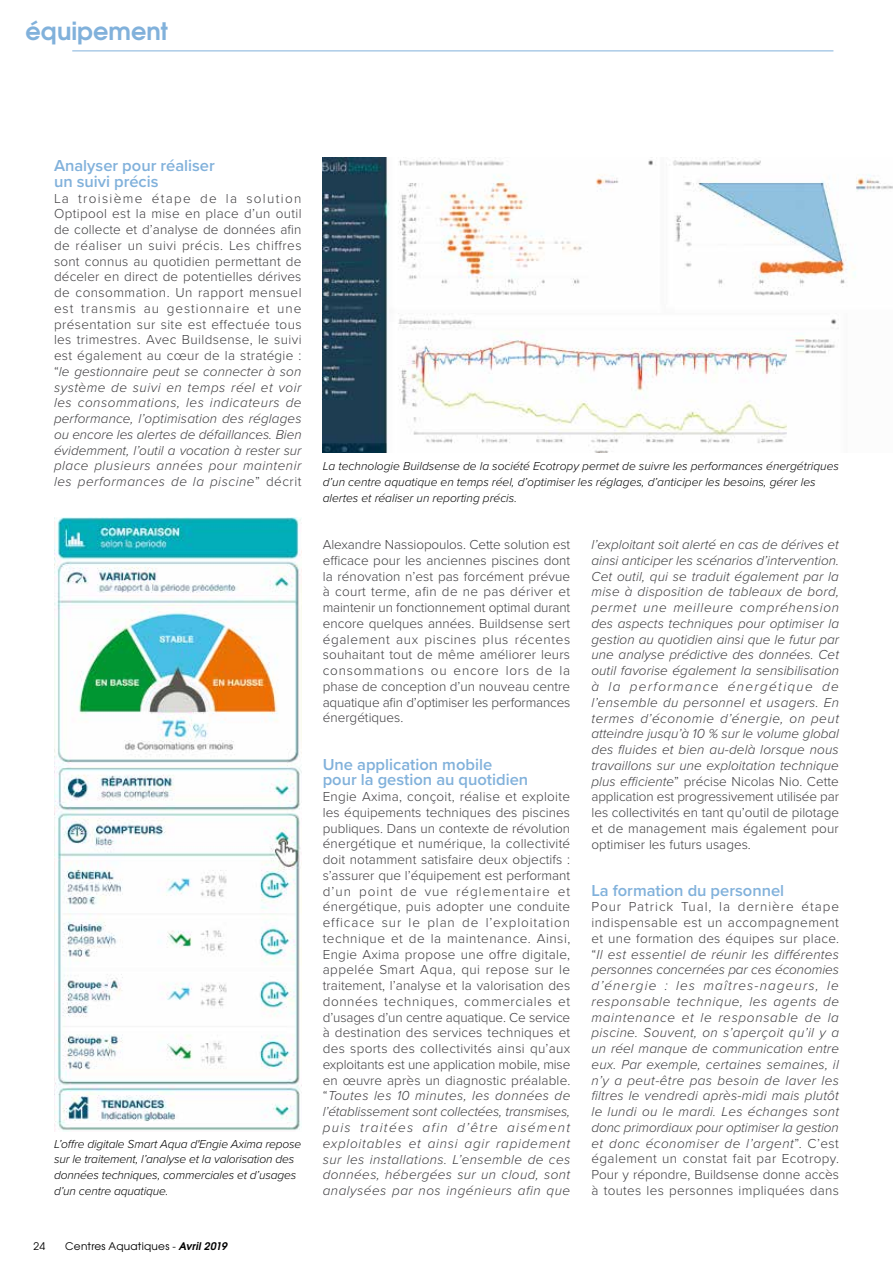
<style>
.page{position:relative;width:893px;height:1263px;background:#fff}
.page>*{position:absolute;margin:0;border:0;box-sizing:border-box;transform-origin:0 0}
.t1{font:700 24px "Te X Gyre Adventor";color:#81b1db}
.t2{font:600 16.5px/15.8px "Proxima Nova";color:#81b1db}
.t3{font:300 13.5px/15.8px "Proxima Nova";letter-spacing:.01em;color:#3e3d40;text-align:justify}
.t4{font:italic 300 13.5px/15.8px "Proxima Nova";letter-spacing:.005em;color:#3e3d40;text-align:justify}
.t5{font:italic 300 12px/15.8px "Proxima Nova";color:#000}
.t6{font:10.5px "Te X Gyre Adventor";letter-spacing:.025em;color:#000}
.s1{font-style:italic}
.s2{font-weight:700;font-style:italic}
.s3{font-style:normal}
</style>
<div class="page">
<hr style="left:72px;top:51px;width:761px;height:1px;background:#81b1db">
<img style="left:54px;top:518px;width:247px;height:614px">
<img style="left:323px;top:158px;width:570px;height:294px">
<h1 class="t1" style="left:26px;top:10px;width:144px">équipement</h1>
<p class="t2" style="left:54px;top:157px;width:162px">Analyser pour réaliser un suivi précis</p>
<p class="t3" style="left:54px;top:189px;width:249px">La troisième étape de la solution Optipool est la mise en place d’un outil de collecte et d’analyse de données afin de réaliser un suivi précis. Les chiffres sont connus au quotidien permettant de déceler en direct de potentielles dérives de consommation. Un rapport mensuel est transmis au gestionnaire et une présentation sur site est effectuée tous les trimestres. Avec Buildsense, le suivi est également au cœur de la stratégie : “<span class="s1">le gestionnaire peut se connecter à son système de suivi en temps réel et voir les consommations, les indicateurs de performance, l’optimisation des réglages ou encore les alertes de défaillances. Bien évidemment, l’outil a vocation à rester sur place plusieurs années pour maintenir les performances de la piscine</span>” décrit</p>
<p class="t5" style="left:54px;top:1135px;width:249px">L’offre digitale Smart Aqua d'Engie Axima repose sur le traitement, l’analyse et la valorisation des données techniques, commerciales et d’usages d’un centre aquatique.</p>
<p class="t6" style="left:34px;top:1238px;width:195px">24 Centres Aquatiques - <span class="s2">Avril 2019</span></p>
<p class="t5" style="left:323px;top:458px;width:518px">La technologie Buildsense de la société Ecotropy permet de suivre les performances énergétriques d’un centre aquatique en temps réel, d’optimiser les réglages, d’anticiper les besoins, gérer les alertes et réaliser un reporting précis.</p>
<p class="t3" style="left:323px;top:536px;width:249px">Alexandre Nassiopoulos. Cette solution est efficace pour les anciennes piscines dont la rénovation n’est pas forcément prévue à court terme, afin de ne pas dériver et maintenir un fonctionnement optimal durant encore quelques années. Buildsense sert également aux piscines plus récentes souhaitant tout de même améliorer leurs consommations ou encore lors de la phase de conception d’un nouveau centre aquatique afin d’optimiser les performances énergétiques.</p>
<p class="t2" style="left:323px;top:756px;width:207px">Une application mobile pour la gestion au quotidien</p>
<p class="t3" style="left:323px;top:788px;width:249px">Engie Axima, conçoit, réalise et exploite les équipements techniques des piscines publiques. Dans un contexte de révolution énergétique et numérique, la collectivité doit notamment satisfaire deux objectifs : s’assurer que l’équipement est performant d’un point de vue réglementaire et énergétique, puis adopter une conduite efficace sur le plan de l’exploitation technique et de la maintenance. Ainsi, Engie Axima propose une offre digitale, appelée Smart Aqua, qui repose sur le traitement, l’analyse et la valorisation des données techniques, commerciales et d’usages d’un centre aquatique. Ce service à destination des services techniques et des sports des collectivités ainsi qu’aux exploitants est une application mobile, mise en œuvre après un diagnostic préalable. “<span class="s1">Toutes les 10 minutes, les données de l’établissement sont collectées, transmises, puis traitées afin d’être aisément exploitables et ainsi agir rapidement sur les installations. L’ensemble de ces données, hébergées sur un cloud, sont analysées par nos ingénieurs afin que</span></p>
<p class="t4" style="left:591px;top:536px;width:249px">l’exploitant soit alerté en cas de dérives et ainsi anticiper les scénarios d’intervention.<br>Cet outil, qui se traduit également par la mise à disposition de tableaux de bord, permet une meilleure compréhension des aspects techniques pour optimiser la gestion au quotidien ainsi que le futur par une analyse prédictive des données. Cet outil favorise également la sensibilisation à la performance énergétique de l’ensemble du personnel et usagers. En termes d’économie d’énergie, on peut atteindre jusqu’à 10 % sur le volume global des fluides et bien au-delà lorsque nous travaillons sur une exploitation technique plus efficiente<span class="s3">” précise Nicolas Nio. Cette application est progressivement utilisée par les collectivités en tant qu’outil de pilotage et de management mais également pour optimiser les futurs usages.</span></p>
<p class="t2" style="left:591px;top:882px;width:194px">La formation du personnel</p>
<p class="t4" style="left:591px;top:898px;width:249px"><span class="s3">Pour Patrick Tual, la dernière étape indispensable est un accompagnement et une formation des équipes sur place. “</span>Il est essentiel de réunir les différentes personnes concernées par ces économies d’énergie : les maîtres-nageurs, le responsable technique, les agents de maintenance et le responsable de la piscine. Souvent, on s’aperçoit qu’il y a un réel manque de communication entre eux. Par exemple, certaines semaines, il n’y a peut-être pas besoin de laver les filtres le vendredi après-midi mais plutôt le lundi ou le mardi. Les échanges sont donc primordiaux pour optimiser la gestion et donc économiser de l’argent<span class="s3">”. C’est également un constat fait par Ecotropy.<br>Pour y répondre, Buildsense donne accès à toutes les personnes impliquées dans</span></p>
</div>
